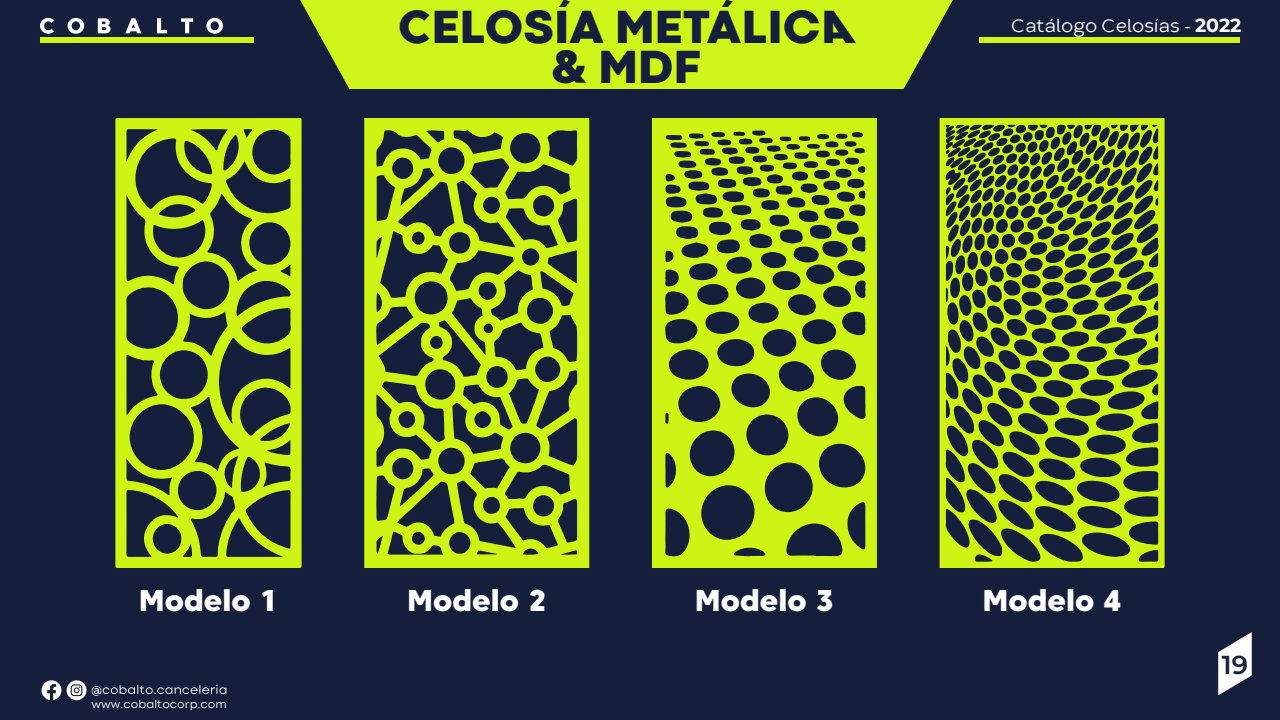
<style>
.page{position:relative;width:1280px;height:720px;background:#151e3b}
.page>*{position:absolute;margin:0;border:0;box-sizing:border-box;transform-origin:0 0}
.t1{font:800 48px "Codec Cold Trial";color:#151e3b}
.t2{font:800 30px "Core Sans C 85";color:#fff}
.t3{font:600 26px "Montserrat";color:#151e3b}
.t4{font:19px "Codec Warm Trial News";color:#fff}
.t5{font:11.7px "Codec Cold Trial News";color:#fff}
.s1{font-family:"Montserrat";font-weight:700}
</style>
<div class="page">
<div style="left:40px;top:37px;width:214px;height:6px;background:#cff61a"></div>
<div style="left:979px;top:37px;width:261px;height:6px;background:#cff61a"></div>
<svg style="left:1218px;top:632px;width:34px;height:63px"></svg>
<svg style="left:67px;top:680px;width:20px;height:20px"></svg>
<svg style="left:71px;top:684px;width:11px;height:12px"></svg>
<svg style="left:42px;top:680px;width:20px;height:20px"></svg>
<svg style="left:92px;top:685px;width:134px;height:11px"></svg>
<svg style="left:40px;top:18px;width:14px;height:16px"></svg>
<svg style="left:68px;top:18px;width:16px;height:16px"></svg>
<svg style="left:98px;top:18px;width:13px;height:15px"></svg>
<svg style="left:125px;top:18px;width:16px;height:15px"></svg>
<svg style="left:157px;top:18px;width:10px;height:15px"></svg>
<svg style="left:181px;top:18px;width:12px;height:15px"></svg>
<svg style="left:206px;top:18px;width:17px;height:16px"></svg>
<svg style="left:867px;top:0;width:86px;height:89px;fill:#cff61a"></svg>
<div style="left:300px;top:0;width:567px;height:89px;background:#cff61a"></div>
<svg style="left:115px;top:118px;width:187px;height:450px"></svg>
<svg style="left:364px;top:118px;width:225px;height:450px"></svg>
<svg style="left:652px;top:118px;width:225px;height:450px;fill:#cef415"></svg>
<svg style="left:940px;top:118px;width:225px;height:450px"></svg>
<h1 class="t1" style="left:398px;top:-3px;width:460px">CELOSÍA METÁLICA</h1>
<h1 class="t1" style="left:552px;top:37px;width:151px">&amp; MDF</h1>
<p class="t4" style="left:1011px;top:14px;width:232px">Catálogo Celosías - <span class="s1">2022</span></p>
<p class="t2" style="left:139px;top:582px;width:141px">Modelo 1</p>
<p class="t2" style="left:407px;top:582px;width:141px">Modelo 2</p>
<p class="t2" style="left:695px;top:582px;width:141px">Modelo 3</p>
<p class="t2" style="left:982px;top:582px;width:141px">Modelo 4</p>
<p class="t5" style="left:92px;top:697px;width:137px">www.cobaltocorp.com</p>
<p class="t3" style="left:1222px;top:647px;width:28px">19</p>
</div>
